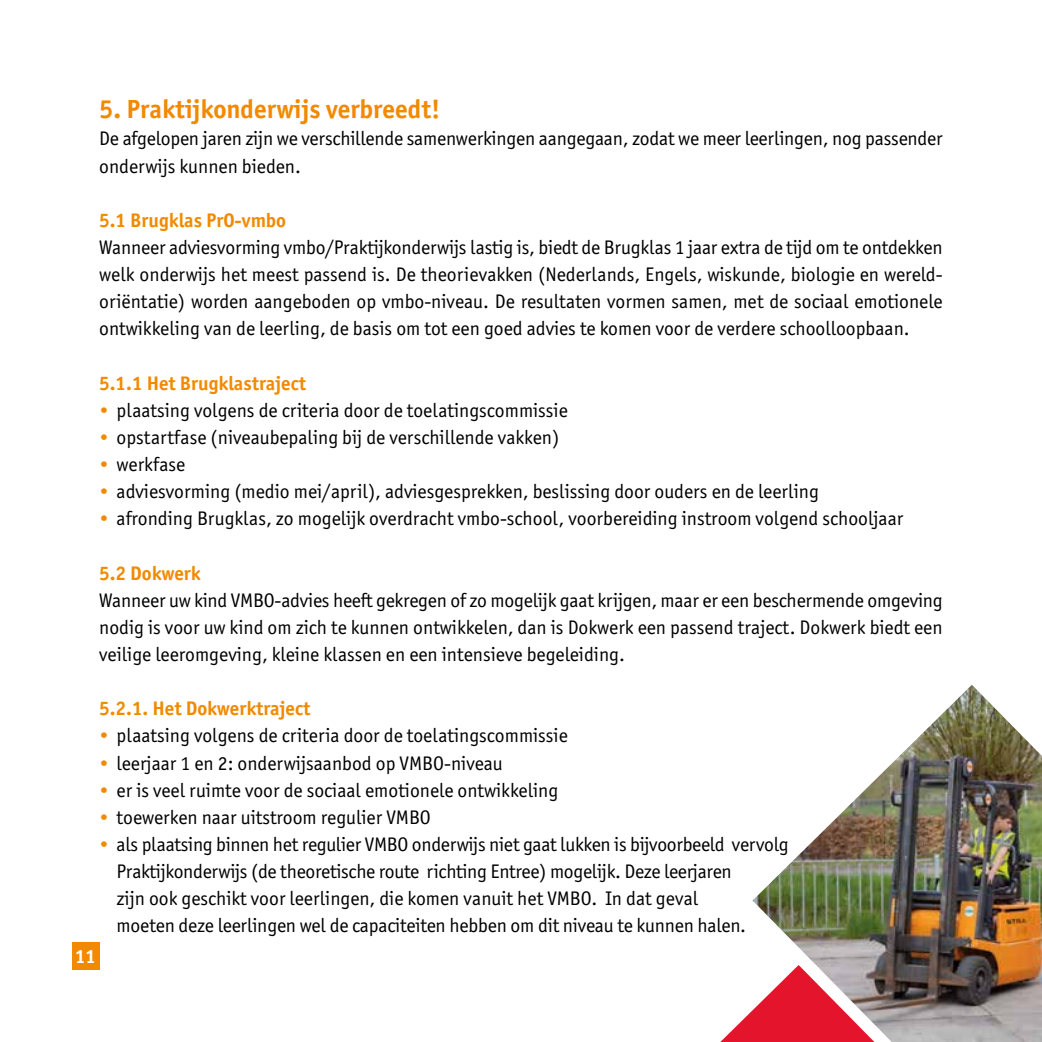
<style>
.page{position:relative;width:1042px;height:1042px;background:#fff}
.page>*{position:absolute;margin:0;border:0;box-sizing:border-box;transform-origin:0 0}
.t1{font:700 26.25px "Officina Sans ITC Pro";color:#f18a00}
.t2{font:19.6px/27.1px "Officina Sans ITC Pro";color:#000}
.t3{font:700 19.6px "Officina Sans ITC Pro";color:#f18a00}
.t4{font:700 19.43px "Officina Sans ITC Pro";color:#fff}
.s1{color:#f18a00}
</style>
<div class="page">
<div style="left:72px;top:943px;width:27px;height:27px;background:#f18a00"></div>
<img style="left:752px;top:685px;width:290px;height:357px">
<svg style="left:720px;top:965px;width:154px;height:77px"></svg>
<h1 class="t1" style="left:99px;top:93px;width:343px">5. Praktijkonderwijs verbreedt!</h1>
<p class="t2" style="left:99px;top:125px;width:845px">De afgelopen jaren zijn we verschillende samenwerkingen aangegaan, zodat we meer leerlingen, nog passender onderwijs kunnen bieden.</p>
<p class="t3" style="left:99px;top:208px;width:188px">5.1 Brugklas PrO-vmbo</p>
<p class="t2" style="left:99px;top:234px;width:845px;text-align:justify">Wanneer adviesvorming vmbo/Praktijkonderwijs lastig is, biedt de Brugklas 1 jaar extra de tijd om te ontdekken welk onderwijs het meest passend is. De theorievakken (Nederlands, Engels, wiskunde, biologie en wereld&shy;oriëntatie) worden aangeboden op vmbo-niveau. De resultaten vormen samen, met de sociaal emotionele ontwikkeling van de leerling, de basis om tot een goed advies te komen voor de verdere schoolloopbaan.</p>
<p class="t3" style="left:99px;top:371px;width:208px">5.1.1 Het Brugklastraject</p>
<p class="t2" style="left:99px;top:396px;width:470px"><span class="s1">•</span> plaatsing volgens de criteria door de toelatingscommissie</p>
<p class="t2" style="left:99px;top:424px;width:462px"><span class="s1">•</span> opstartfase (niveaubepaling bij de verschillende vakken)</p>
<p class="t2" style="left:99px;top:451px;width:88px"><span class="s1">•</span> werkfase</p>
<p class="t2" style="left:99px;top:478px;width:721px"><span class="s1">•</span> adviesvorming (medio mei/april), adviesgesprekken, beslissing door ouders en de leerling</p>
<p class="t2" style="left:99px;top:505px;width:805px"><span class="s1">•</span> afronding Brugklas, zo mogelijk overdracht vmbo-school, voorbereiding instroom volgend schooljaar</p>
<p class="t3" style="left:99px;top:561px;width:103px">5.2 Dokwerk</p>
<p class="t2" style="left:99px;top:586px;width:845px;text-align:justify">Wanneer uw kind VMBO-advies heeft gekregen of zo mogelijk gaat krijgen, maar er een beschermende omgeving nodig is voor uw kind om zich te kunnen ontwikkelen, dan is Dokwerk een passend traject. Dokwerk biedt een veilige leeromgeving, kleine klassen en een intensieve begeleiding.</p>
<p class="t3" style="left:99px;top:696px;width:213px">5.2.1. Het Dokwerktraject</p>
<p class="t2" style="left:99px;top:722px;width:470px"><span class="s1">•</span> plaatsing volgens de criteria door de toelatingscommissie</p>
<p class="t2" style="left:99px;top:749px;width:405px"><span class="s1">•</span> leerjaar 1 en 2: onderwijsaanbod op VMBO-niveau</p>
<p class="t2" style="left:99px;top:776px;width:460px"><span class="s1">•</span> er is veel ruimte voor de sociaal emotionele ontwikkeling</p>
<p class="t2" style="left:99px;top:803px;width:333px"><span class="s1">•</span> toewerken naar uitstroom regulier VMBO</p>
<p class="t2" style="left:117px;top:830px;width:673px;text-indent:-17px"><span class="s1">•</span> als plaatsing binnen het regulier VMBO onderwijs niet gaat lukken is bijvoorbeeld vervolg Praktijkonderwijs (de theoretische route richting Entree) mogelijk. Deze leerjaren<br>zijn ook geschikt voor leerlingen, die komen vanuit het VMBO. In dat geval<br>moeten deze leerlingen wel de capaciteiten hebben om dit niveau te kunnen halen.</p>
<p class="t4" style="left:75px;top:944px;width:22px">11</p>
</div>
